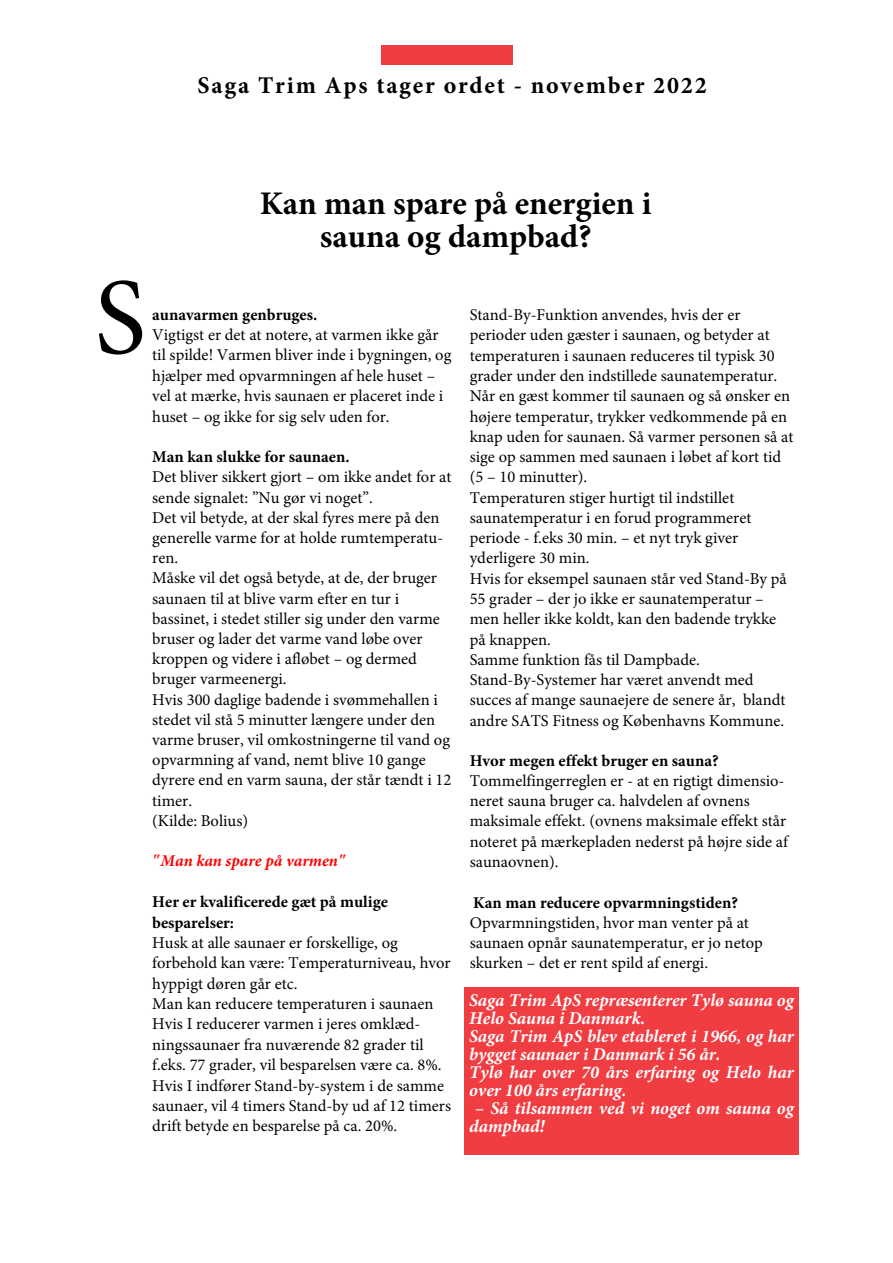
<style>
.page{position:relative;width:893px;height:1263px;background:#fff}
.page>*{position:absolute;margin:0;border:0;box-sizing:border-box;transform-origin:0 0}
.t1{font:109.05px "Minion Pro";color:#000}
.t2{font:700 33px/33px "Minion Pro";color:#000;text-align:center}
.t3{font:700 24px "Minion Pro";letter-spacing:.075em;color:#000}
.t4{font:italic 700 18px/18px "Minion Pro";color:#fff}
.t5{font:16.5px/20.2px "Minion Pro";color:#000}
.t6{font:700 16.5px/20.4px "Minion Pro";color:#000}
.t7{font:italic 700 16.5px "Minion Pro";color:#f00}
</style>
<div class="page">
<div style="left:464px;top:988px;width:335px;height:167px;background:#ef3d42"></div>
<div style="left:381px;top:45px;width:131px;height:20px;background:#ef3d42"></div>
<h3 class="t3" style="left:198px;top:69px;width:511px">Saga Trim Aps tager ordet - november 2022</h3>
<h1 class="t1" style="left:94px;top:245px;width:53px">S</h1>
<h2 class="t2" style="left:260px;top:187px;width:393px">Kan man spare på energien i sauna og dampbad?</h2>
<p class="t6" style="left:152px;top:304px;width:167px">aunavarmen genbruges.</p>
<p class="t5" style="left:152px;top:325px;width:301px">Vigtigst er det at notere, at varmen ikke går til spilde! Varmen bliver inde i bygningen, og hjælper med opvarmningen af hele huset – vel at mærke, hvis saunaen er placeret inde i huset – og ikke for sig selv uden for.</p>
<p class="t6" style="left:152px;top:447px;width:199px">Man kan slukke for saunaen.</p>
<p class="t5" style="left:152px;top:467px;width:301px">Det bliver sikkert gjort – om ikke andet for at sende signalet: ”Nu gør vi noget”.<br>Det vil betyde, at der skal fyres mere på den generelle varme for at holde rumtemperatu&shy;ren.<br>Måske vil det også betyde, at de, der bruger saunaen til at blive varm efter en tur i bassinet, i stedet stiller sig under den varme bruser og lader det varme vand løbe over kroppen og videre i afløbet – og dermed bruger varmeenergi.<br>Hvis 300 daglige badende i svømmehallen i stedet vil stå 5 minutter længere under den varme bruser, vil omkostningerne til vand og opvarmning af vand, nemt blive 10 gange dyrere end en varm sauna, der står tændt i 12 timer.<br>(Kilde: Bolius)</p>
<p class="t7" style="left:152px;top:849px;width:194px">"Man kan spare på varmen"</p>
<p class="t6" style="left:152px;top:891px;width:237px">Her er kvalificerede gæt på mulige besparelser:</p>
<p class="t5" style="left:152px;top:932px;width:300px">Husk at alle saunaer er forskellige, og forbehold kan være: Temperaturniveau, hvor hyppigt døren går etc.<br>Man kan reducere temperaturen i saunaen Hvis I reducerer varmen i jeres omklæd&shy;ningssaunaer fra nuværende 82 grader til f.eks. 77 grader, vil besparelsen være ca. 8%.<br>Hvis I indfører Stand-by-system i de samme saunaer, vil 4 timers Stand-by ud af 12 timers drift betyde en besparelse på ca. 20%.</p>
<p class="t5" style="left:470px;top:305px;width:325px">Stand-By-Funktion anvendes, hvis der er perioder uden gæster i saunaen, og betyder at temperaturen i saunaen reduceres til typisk 30 grader under den indstillede saunatemperatur.<br>Når en gæst kommer til saunaen og så ønsker en højere temperatur, trykker vedkommende på en knap uden for saunaen. Så varmer personen så at sige op sammen med saunaen i løbet af kort tid (5 – 10 minutter).<br>Temperaturen stiger hurtigt til indstillet saunatemperatur i en forud programmeret periode - f.eks 30 min. – et nyt tryk giver yderligere 30 min.<br>Hvis for eksempel saunaen står ved Stand-By på 55 grader – der jo ikke er saunatemperatur – men heller ikke koldt, kan den badende trykke på knappen.<br>Samme funktion fås til Dampbade.<br>Stand-By-Systemer har været anvendt med succes af mange saunaejere de senere år, blandt andre SATS Fitness og Københavns Kommune.</p>
<p class="t6" style="left:470px;top:750px;width:250px">Hvor megen effekt bruger en sauna?</p>
<p class="t5" style="left:470px;top:771px;width:320px">Tommelfingerreglen er - at en rigtigt dimensio&shy;neret sauna bruger ca. halvdelen af ovnens maksimale effekt. (ovnens maksimale effekt står noteret på mærkepladen nederst på højre side af saunaovnen).</p>
<p class="t6" style="left:473px;top:892px;width:266px">Kan man reducere opvarmningstiden?</p>
<p class="t5" style="left:470px;top:912px;width:295px">Opvarmningstiden, hvor man venter på at saunaen opnår saunatemperatur, er jo netop skurken – det er rent spild af energi.</p>
<p class="t4" style="left:469px;top:991px;width:326px">Saga Trim ApS repræsenterer Tylø sauna og<br>Helo Sauna i Danmark.<br>Saga Trim ApS blev etableret i 1966, og har bygget saunaer i Danmark i 56 år.<br>Tylø har over 70 års erfaring og Helo har over 100 års erfaring.</p>
<p class="t4" style="left:469px;top:1099px;width:326px;text-indent:6px">– Så tilsammen ved vi noget om sauna og dampbad!</p>
</div>
